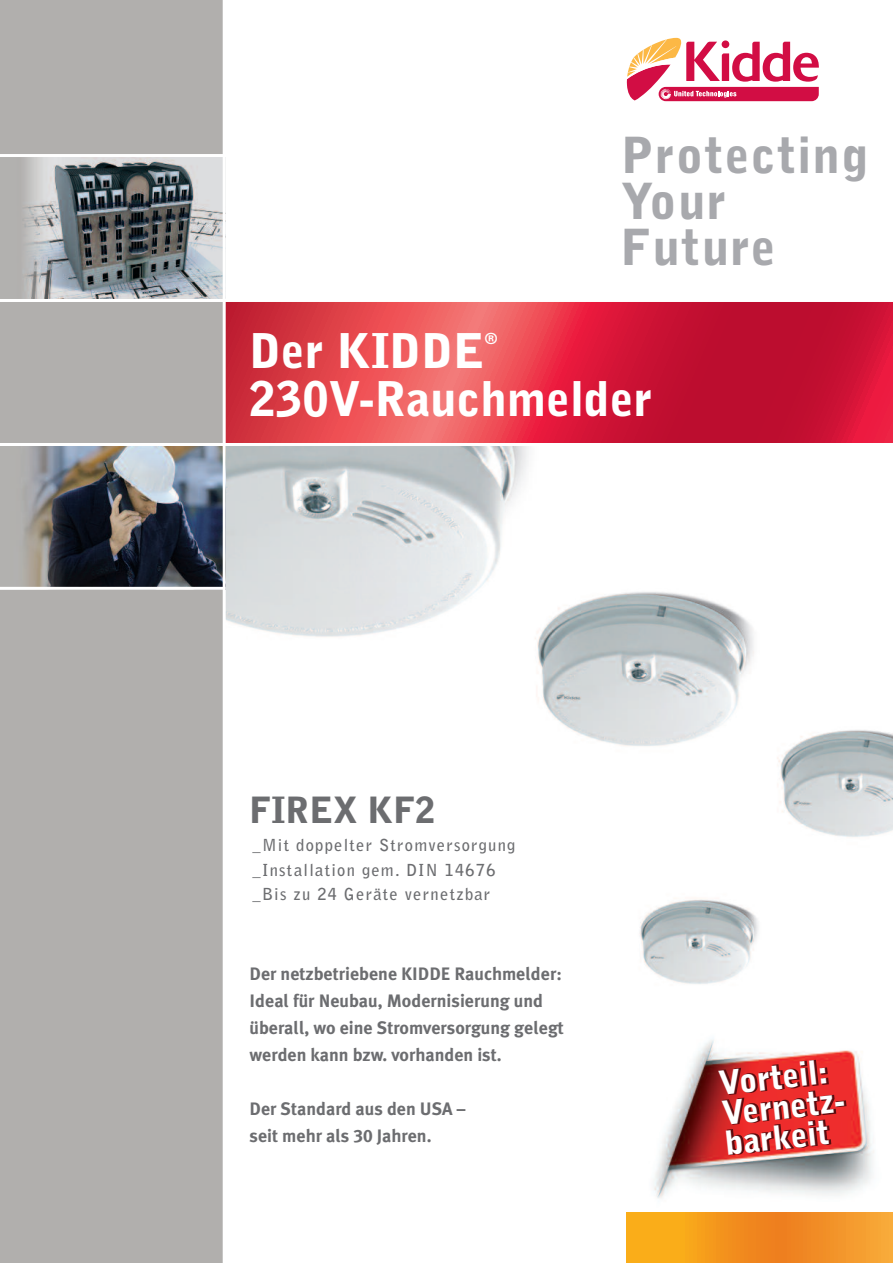
<style>
.page{position:relative;width:893px;height:1263px;background:#fff}
.page>*{position:absolute;margin:0;border:0;box-sizing:border-box;transform-origin:0 0}
.t1{font:900 49.5px/46.2px "Bell Gothic";letter-spacing:.025em;color:#a8a9ad}
.t2{font:900 47.55px "Bell Gothic";color:#fff}
.t3{font:900 36px "Bell Gothic";color:#6c6d70}
.t4{font:900 33px/30px "Bell Gothic";color:#fff}
.t5{font:700 18px/27px "Meta Plus";color:#6c6d70}
.t6{font:700 16.5px/24.6px "Bell Gothic Std";letter-spacing:.075em;color:#6c6d70}
.t7{font:900 15.9px "Bell Gothic";color:#fff}
.s1{font-family:"Meta Plus Bold Caps";font-weight:400}
</style>
<div class="page">
<img style="left:226px;top:446px;width:667px;height:538px">
<svg style="left:226px;top:302px;width:667px;height:141px;background:#d72e43"></svg>
<div style="left:0;top:0;width:224px;height:1263px;background:#b1afad"></div>
<img style="left:23px;top:157px;width:200px;height:142px">
<img style="left:0;top:446px;width:223px;height:141px">
<svg style="left:627px;top:38px;width:192px;height:63px"></svg>
<hr style="left:0;top:443px;width:893px;height:3px;background:#fff">
<hr style="left:0;top:299px;width:893px;height:3px;background:#fff">
<hr style="left:0;top:154px;width:250px;height:3px;background:#fff">
<hr style="left:0;top:587px;width:225px;height:3px;background:#fff">
<hr style="left:223px;top:0;width:3px;height:1263px;background:#fff">
<img style="left:654px;top:1039px;width:220px;height:160px">
<svg style="left:626px;top:1212px;width:267px;height:51px;background:#f49821"></svg>
<h1 class="t1" style="left:621px;top:135px;width:249px">Protecting<br>Your<br>Future</h1>
<h2 class="t2" style="left:250px;top:333px;width:237px">Der KIDDE</h2>
<p class="t7" style="left:485px;top:333px;width:14px">®</p>
<h2 class="t2" style="left:250px;top:381px;width:404px">230V-Rauchmelder</h2>
<h3 class="t3" style="left:250px;top:796px;width:187px">FIREX KF2</h3>
<p class="t6" style="left:253px;top:834px;width:264px">_Mit doppelter Stromversorgung _Installation gem. DIN 14676 _Bis zu 24 Geräte vernetzbar</p>
<p class="t5" style="left:250px;top:960px;width:316px">Der netzbetriebene KIDDE Rauchmelder:<br>Ideal für Neubau, Modernisierung und überall, wo eine Stromversorgung gelegt werden kann bzw. vorhanden ist.</p>
<p class="t5" style="left:250px;top:1095px;width:217px">Der Standard aus den USA – seit mehr als <span class="s1">30</span> Jahren.</p>
<h3 class="t4" style="left:718px;top:1071px;width:125px;rotate:-6deg">Vorteil:<br>Vernetz&shy;barkeit</h3>
</div>
